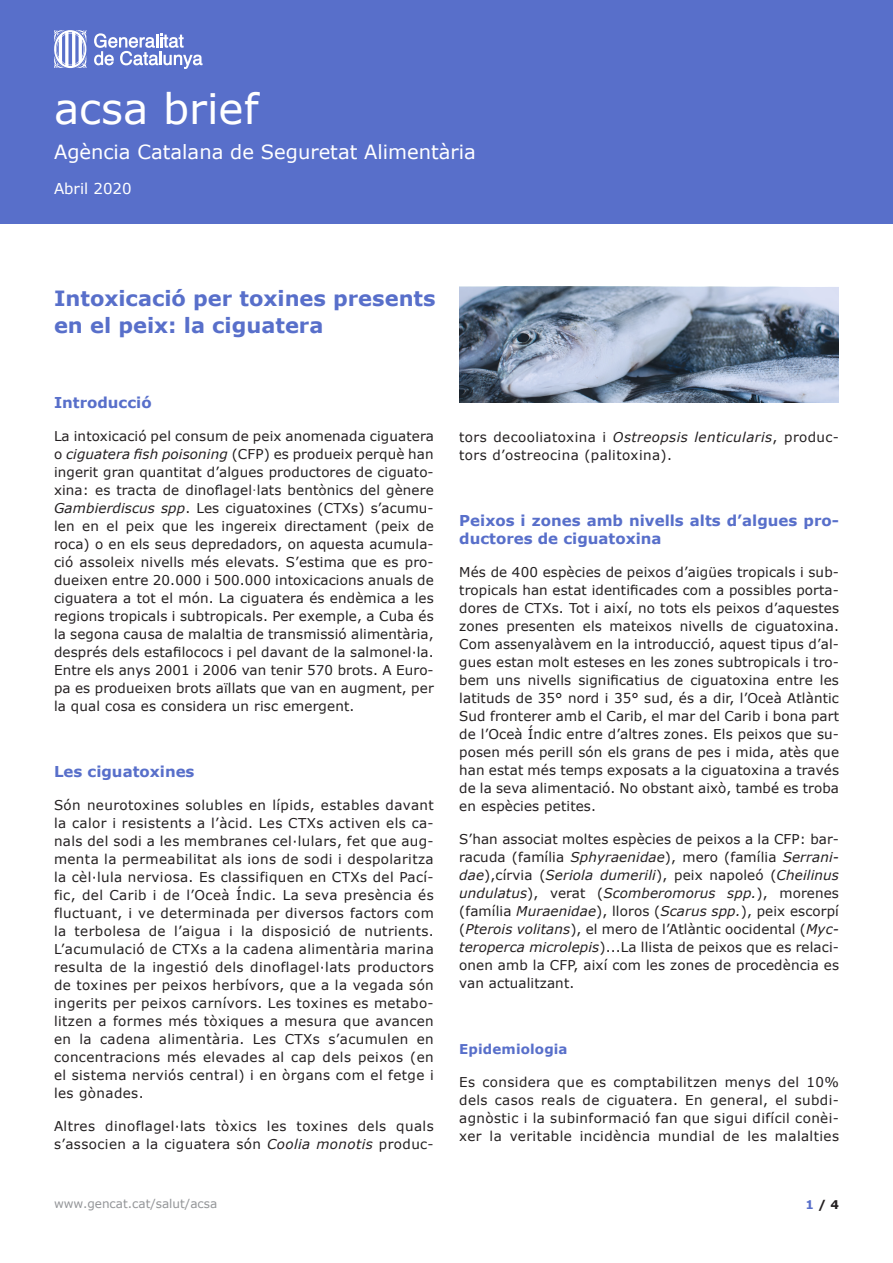
<style>
.page{position:relative;width:893px;height:1263px;background:#fff}
.page>*{position:absolute;margin:0;border:0;box-sizing:border-box;transform-origin:0 0}
.t1{font:42px "Verdana";color:#fff}
.Subtitulos_A{font:700 21px/27px "Verdana";color:#586fca}
.t2{font:19.5px "Verdana";color:#fff}
.Texto_A{font:700 15px/18px "Verdana";color:#586fca}
.Subtitulos_A-2{font:700 15px "Verdana";color:#586fca}
.t3{font:15px "Verdana";color:#fff}
.Texto_A-2{font:13.5px/18px "Verdana";letter-spacing:.01em;color:#231f20;text-align:justify}
.Sub_B{font:13.5px/18px "Verdana";letter-spacing:.03em;color:#231f20;text-align:justify}
.Subtitulos_A-3{font:700 13.5px "Verdana";letter-spacing:.01em;color:#586fca}
.t4{font:12px "Verdana";color:#939598}
.t5{font:700 12px "Verdana";color:#231f20}
.s1{font-style:italic}
.s2{font-family:"Arial"}
.s3{color:#586fca}
</style>
<div class="page">
<div style="left:0;top:0;width:893px;height:223px;background:#586fca"></div>
<svg style="left:94px;top:33px;width:109px;height:36px"></svg>
<svg style="left:54px;top:30px;width:33px;height:38px"></svg>
<svg style="left:459px;top:287px;width:380px;height:115px;background:#808fa4"></svg>
<p class="t1" style="left:54px;top:82px;width:206px">acsa brief</p>
<p class="t2" style="left:54px;top:140px;width:423px">Agència Catalana de Seguretat Alimentària</p>
<p class="t3" style="left:54px;top:179px;width:79px">Abril 2020</p>
<p class="Subtitulos_A" style="left:54px;top:285px;width:383px">Intoxicació per toxines presents en el peix: la ciguatera</p>
<p class="Subtitulos_A-2" style="left:54px;top:393px;width:99px">Introducció</p>
<p class="Texto_A-2" style="left:54px;top:427px;width:381px">La intoxicació pel consum de peix anomenada ciguatera o <span class="s1">ciguatera fish poisoning</span> (CFP) es produeix perquè han ingerit gran quantitat d’algues productores de ciguato&shy;xina: es tracta de dinoflagel<span class="s2">·</span>lats bentònics del gènere <span class="s1">Gambierdiscus spp</span>. Les ciguatoxines (CTXs) s’acumu&shy;len en el peix que les ingereix directament (peix de roca) o en els seus depredadors, on aquesta acumula&shy;ció assoleix nivells més elevats. S’estima que es pro&shy;dueixen entre 20.000 i 500.000 intoxicacions anuals de ciguatera a tot el món. La ciguatera és endèmica a les regions tropicals i subtropicals. Per exemple, a Cuba és la segona causa de malaltia de transmissió alimentària, després dels estafilococs i pel davant de la salmonel·la.<br>Entre els anys 2001 i 2006 van tenir 570 brots. A Euro&shy;pa es produeixen brots aïllats que van en augment, per la qual cosa es considera un risc emergent.</p>
<p class="Subtitulos_A-2" style="left:54px;top:762px;width:142px">Les ciguatoxines</p>
<p class="Sub_B" style="left:54px;top:796px;width:381px">Són neurotoxines solubles en lípids, estables davant la calor i resistents a l’àcid. Les CTXs activen els ca&shy;nals del sodi a les membranes cel·lulars, fet que aug&shy;menta la permeabilitat als ions de sodi i despolaritza la cèl·lula nerviosa. Es classifiquen en CTXs del Pací&shy;fic, del Carib i de l’Oceà Índic. La seva presència és fluctuant, i ve determinada per diversos factors com la terbolesa de l’aigua i la disposició de nutrients.<br>L’acumulació de CTXs a la cadena alimentària marina resulta de la ingestió dels dinoflagel·lats productors de toxines per peixos herbívors, que a la vegada són ingerits per peixos carnívors. Les toxines es metabo&shy;litzen a formes més tòxiques a mesura que avancen en la cadena alimentària. Les CTXs s’acumulen en concentracions més elevades al cap dels peixos (en el sistema nerviós central) i en òrgans com el fetge i les gònades.</p>
<p class="Sub_B" style="left:54px;top:1117px;width:381px">Altres dinoflagel·lats tòxics les toxines dels quals s’associen a la ciguatera són <span class="s1">Coolia monotis</span> produc-</p>
<p class="Sub_B" style="left:459px;top:428px;width:381px">tors decooliatoxina i <span class="s1">Ostreopsis lenticularis</span>, produc&shy;tors d’ostreocina (palitoxina).</p>
<p class="Texto_A" style="left:459px;top:512px;width:381px">Peixos i zones amb nivells alts d’algues pro&shy;ductores de ciguatoxina</p>
<p class="Texto_A-2" style="left:459px;top:563px;width:381px">Més de 400 espècies de peixos d’aigües tropicals i sub&shy;tropicals han estat identificades com a possibles porta&shy;dores de CTXs. Tot i així, no tots els peixos d’aquestes zones presenten els mateixos nivells de ciguatoxina.<br>Com assenyalàvem en la introducció, aquest tipus d’al&shy;gues estan molt esteses en les zones subtropicals i tro&shy;bem uns nivells significatius de ciguatoxina entre les latituds de 35° nord i 35° sud, és a dir, l’Oceà Atlàntic Sud fronterer amb el Carib, el mar del Carib i bona part de l’Oceà Índic entre d’altres zones. Els peixos que su&shy;posen més perill són els grans de pes i mida, atès que han estat més temps exposats a la ciguatoxina a través de la seva alimentació. No obstant això, també es troba en espècies petites.</p>
<p class="Texto_A-2" style="left:459px;top:830px;width:381px">S’han associat moltes espècies de peixos a la CFP: bar&shy;racuda (família <span class="s1">Sphyraenidae</span>), mero (família <span class="s1">Serrani&shy;dae</span>),círvia (<span class="s1">Seriola dumerili</span>), peix napoleó (<span class="s1">Cheilinus undulatus</span>), verat (<span class="s1">Scomberomorus spp.</span>), morenes (família <span class="s1">Muraenidae</span>), lloros (<span class="s1">Scarus spp.</span>), peix escorpí (<span class="s1">Pterois volitans</span>), el mero de l’Atlàntic oocidental (<span class="s1">Myc&shy;teroperca microlepis</span>)...La llista de peixos que es relaci&shy;onen amb la CFP, així com les zones de procedència es van actualitzant.</p>
<p class="Subtitulos_A-3" style="left:459px;top:1040px;width:110px">Epidemiologia</p>
<p class="Sub_B" style="left:459px;top:1073px;width:381px">Es considera que es comptabilitzen menys del 10% dels casos reals de ciguatera. En general, el subdi&shy;agnòstic i la subinformació fan que sigui difícil conèi&shy;xer la veritable incidència mundial de les malalties</p>
<p class="t4" style="left:54px;top:1196px;width:165px">www.gencat.cat/salut/acsa</p>
<p class="t5" style="left:805px;top:1196px;width:35px"><span class="s3">1</span> / 4</p>
</div>
